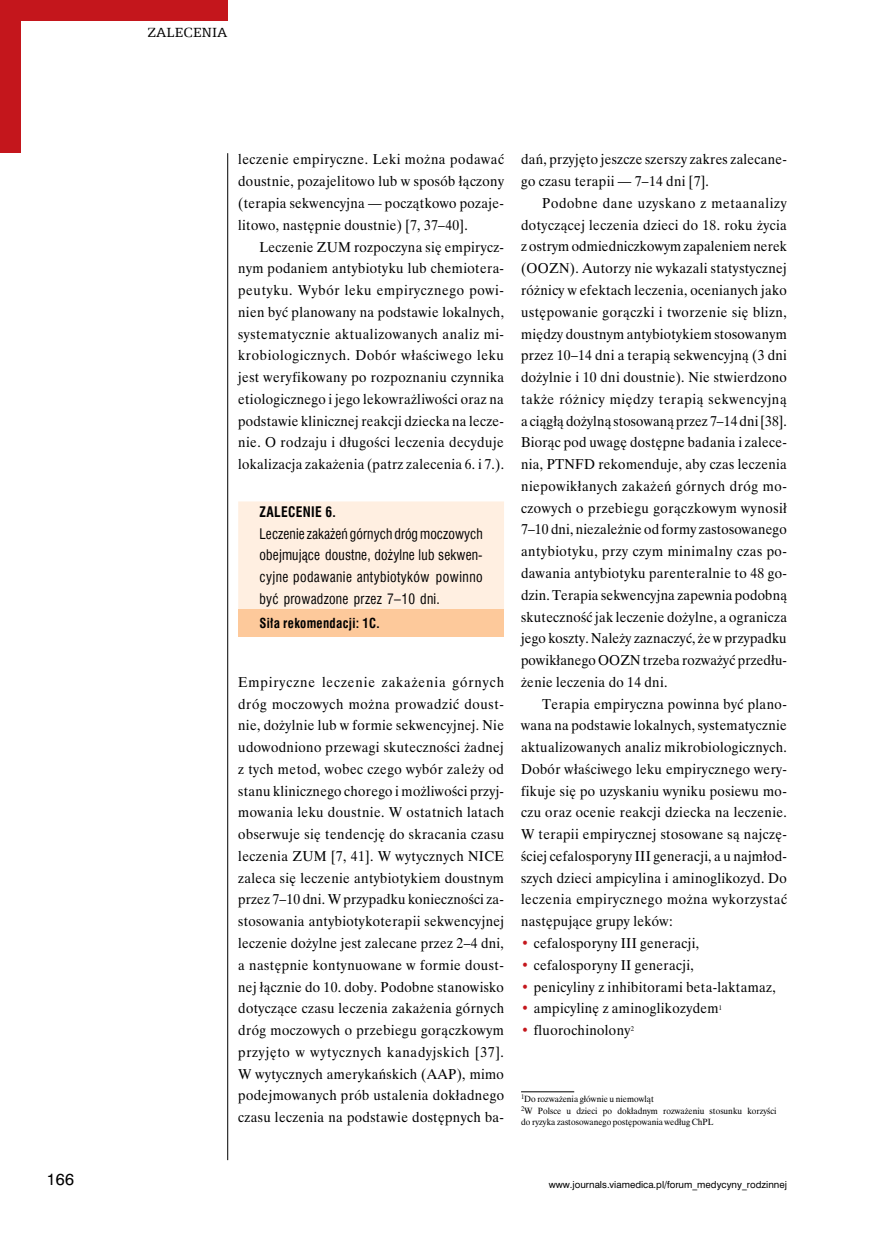
<style>
.page{position:relative;width:872px;height:1234px;background:#fff}
.page>*{position:absolute;margin:0;border:0;box-sizing:border-box;transform-origin:0 0}
.t1{font:15px "Egyptian 505 EU";letter-spacing:.015em;color:#000}
.t2{font:15px "Swis 721 PL";color:#000}
.t3{font:14.25px/21.8px "Time Ibis EE";letter-spacing:.025em;color:#000;text-align:justify;scale:.95 1}
.t4{font:14.25px/21.8px "Swis 721 Cn EU";letter-spacing:.03em;color:#000;text-align:justify;scale:.95 1}
.t5{font:700 14.25px "Swis 721 Cn EU";letter-spacing:.025em;color:#000;scale:.95 1}
.t6{font:700 13.5px "Swis 721 Cn EU";letter-spacing:.025em;color:#000;scale:.95 1}
.t7{font:9px/12.3px "Time Ibis EE";color:#000;scale:.95 1}
.t8{font:9px "Swis 721 PL";color:#000}
.s1{color:#c4161c}
</style>
<div class="page">
<hr style="left:227px;top:153px;width:1px;height:1006px;background:#000">
<div style="left:0;top:0;width:227px;height:21px;background:#c4161c"></div>
<div style="left:0;top:0;width:21px;height:153px;background:#c4161c"></div>
<hr style="left:521px;top:1091px;width:53px;height:1px;background:#000">
<div style="left:238px;top:501px;width:266px;height:108px;background:#ffefe1"></div>
<div style="left:238px;top:609px;width:266px;height:27px;background:#fdc99b"></div>
<p class="t1" style="left:148px;top:24px;width:81px">ZALECENIA</p>
<p class="t3" style="left:238px;top:148px;width:281px">leczenie empiryczne. Leki można podawać doustnie, pozajelitowo lub w sposób łączony (terapia sekwencyjna — początkowo pozaje&shy;litowo, następnie doustnie) [7, 37–40].</p>
<p class="t3" style="left:238px;top:235px;width:281px;text-indent:21px">Leczenie ZUM rozpoczyna się empirycz&shy;nym podaniem antybiotyku lub chemiotera&shy;peutyku. Wybór leku empirycznego powi&shy;nien być planowany na podstawie lokalnych, systematycznie aktualizowanych analiz mi&shy;krobiologicznych. Dobór właściwego leku jest weryfikowany po rozpoznaniu czynnika etiologicznego i jego lekowrażliwości oraz na podstawie klinicznej reakcji dziecka na lecze&shy;nie. O rodzaju i długości leczenia decyduje lokalizacja zakażenia (patrz zalecenia 6. i 7.).</p>
<p class="t5" style="left:259px;top:503px;width:82px">ZALECENIE 6.</p>
<p class="t4" style="left:259px;top:522px;width:237px">Leczenie zakażeń górnych dróg moczowych obejmujące doustne, dożylne lub sekwen&shy;cyjne podawanie antybiotyków powinno być prowadzone przez 7–10 dni.</p>
<p class="t6" style="left:259px;top:615px;width:128px">Siła rekomendacji: 1C.</p>
<p class="t3" style="left:238px;top:670px;width:281px">Empiryczne leczenie zakażenia górnych dróg moczowych można prowadzić doust&shy;nie, dożylnie lub w formie sekwencyjnej. Nie udowodniono przewagi skuteczności żadnej z tych metod, wobec czego wybór zależy od stanu klinicznego chorego i możliwości przyj&shy;mowania leku doustnie. W ostatnich latach obserwuje się tendencję do skracania czasu leczenia ZUM [7, 41]. W wytycznych NICE zaleca się leczenie antybiotykiem doustnym przez 7–10 dni. W przypadku konieczności za&shy;stosowania antybiotykoterapii sekwencyjnej leczenie dożylne jest zalecane przez 2–4 dni, a następnie kontynuowane w formie doust&shy;nej łącznie do 10. doby. Podobne stanowisko dotyczące czasu leczenia zakażenia górnych dróg moczowych o przebiegu gorączkowym przyjęto w wytycznych kanadyjskich [37].<br>W wytycznych amerykańskich (AAP), mimo podejmowanych prób ustalenia dokładnego czasu leczenia na podstawie dostępnych ba-</p>
<p class="t3" style="left:521px;top:148px;width:281px">dań, przyjęto jeszcze szerszy zakres zalecane&shy;go czasu terapii — 7–14 dni [7].</p>
<p class="t3" style="left:521px;top:192px;width:281px;text-indent:21px">Podobne dane uzyskano z metaanalizy dotyczącej leczenia dzieci do 18. roku życia z ostrym odmiedniczkowym zapaleniem nerek (OOZN). Autorzy nie wykazali statystycznej różnicy w efektach leczenia, ocenianych jako ustępowanie gorączki i tworzenie się blizn, między doustnym antybiotykiem stosowanym przez 10–14 dni a terapią sekwencyjną (3 dni dożylnie i 10 dni doustnie). Nie stwierdzono także różnicy między terapią sekwencyjną a ciągłą dożylną stosowaną przez 7–14 dni [38].<br>Biorąc pod uwagę dostępne badania i zalece&shy;nia, PTNFD rekomenduje, aby czas leczenia niepowikłanych zakażeń górnych dróg mo&shy;czowych o przebiegu gorączkowym wynosił 7–10 dni, niezależnie od formy zastosowanego antybiotyku, przy czym minimalny czas po&shy;dawania antybiotyku parenteralnie to 48 go&shy;dzin. Terapia sekwencyjna zapewnia podobną skuteczność jak leczenie dożylne, a ogranicza jego koszty. Należy zaznaczyć, że w przypadku powikłanego OOZN trzeba rozważyć przedłu&shy;żenie leczenia do 14 dni.</p>
<p class="t3" style="left:521px;top:692px;width:281px;text-indent:21px">Terapia empiryczna powinna być plano&shy;wana na podstawie lokalnych, systematycznie aktualizowanych analiz mikrobiologicznych.<br>Dobór właściwego leku empirycznego wery&shy;fikuje się po uzyskaniu wyniku posiewu mo&shy;czu oraz ocenie reakcji dziecka na leczenie.<br>W terapii empirycznej stosowane są najczę&shy;ściej cefalosporyny III generacji, a u najmłod&shy;szych dzieci ampicylina i aminoglikozyd. Do leczenia empirycznego można wykorzystać następujące grupy leków:</p>
<p class="t3" style="left:521px;top:931px;width:189px"><span class="s1">•</span> cefalosporyny III generacji,</p>
<p class="t3" style="left:521px;top:953px;width:183px"><span class="s1">•</span> cefalosporyny II generacji,</p>
<p class="t3" style="left:521px;top:975px;width:270px"><span class="s1">•</span> penicyliny z inhibitorami beta-laktamaz,</p>
<p class="t3" style="left:521px;top:997px;width:213px"><span class="s1">•</span> ampicylinę z aminoglikozydem<sup>1</sup></p>
<p class="t3" style="left:521px;top:1018px;width:120px"><span class="s1">•</span> fluorochinolony<sup>2</sup></p>
<p class="t7" style="left:521px;top:1092px;width:270px"><sup>1</sup>Do rozważenia głównie u niemowląt<br><sup>2</sup>W Polsce u dzieci po dokładnym rozważeniu stosunku korzyści</p>
<p class="t7" style="left:521px;top:1115px;width:204px">do ryzyka zastosowanego postępowania według ChPL</p>
<p class="t2" style="left:47px;top:1169px;width:29px">166</p>
<p class="t8" style="left:549px;top:1178px;width:240px">www.journals.viamedica.pl/forum_medycyny_rodzinnej</p>
</div>
